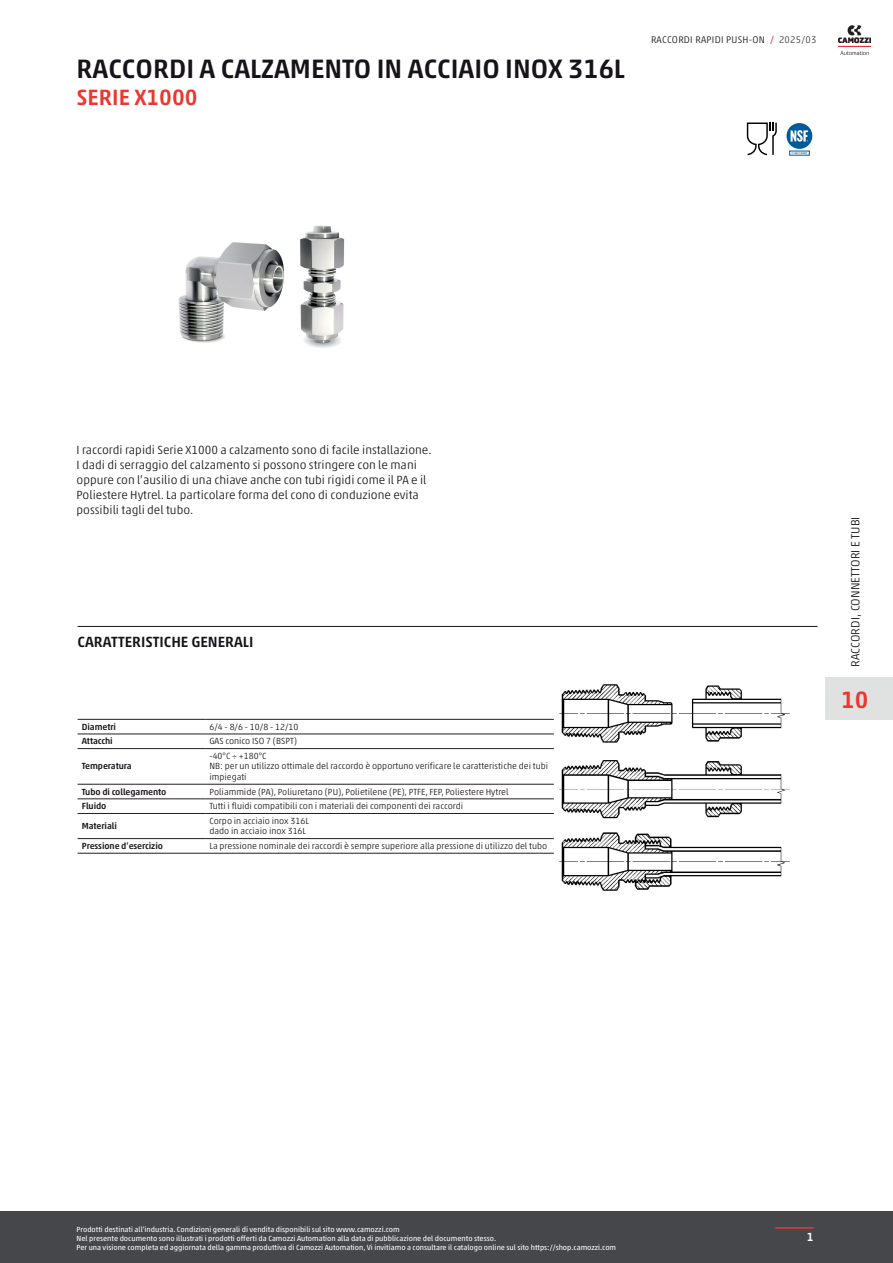
<style>
.page{position:relative;width:893px;height:1263px;background:#fff}
.page>*{position:absolute;margin:0;border:0;box-sizing:border-box;transform-origin:0 0}
.TITOLO_Home{font:500 27px "Akko W1 G";color:#171419}
.Num_catalogo_no_lingua{font:500 24px "Akko W1 G";color:#ee352f}
.SOTTOTITOLO_Home{font:500 22.5px "Akko W1 G";color:#ee352f}
.Titolo_SEZIONE{font:500 15px "Akko W1 G";color:#171419}
.Descrizione_prodotto{font:300 12px/15px "Akko W1 G";color:#171419}
.NOME_CATALOGO{font:300 12px "Akko W1 G";color:#171419}
.t1{font:500 12px "Akko W1 G";color:#fff}
.Edizione_catalogo{font:300 9.75px "Akko W1 G";letter-spacing:.025em;color:#171419}
.Testi_tabella_general_data{font:300 9px/10.5px "Akko W1 G";color:#171419}
.Titoli_tabella_general_data{font:500 9px "Akko W1 G";letter-spacing:-.01em;color:#171419}
.footNotes{font:7.5px/9px "Akko W1 G";color:#fff}
.s1{font-weight:400;color:#ee352f}
.s2{color:#383b3f}
</style>
<div class="page">
<hr style="left:78px;top:626px;width:739px;height:1px;background:#171419">
<svg style="left:78px;top:733px;width:476px;height:120px"></svg>
<hr style="left:205px;top:719px;width:349px;height:1px;background:#231f20">
<hr style="left:205px;top:734px;width:349px;height:1px;background:#231f20">
<hr style="left:205px;top:748px;width:349px;height:1px;background:#231f20">
<hr style="left:205px;top:784px;width:349px;height:1px;background:#231f20">
<hr style="left:205px;top:798px;width:349px;height:1px;background:#231f20">
<hr style="left:205px;top:813px;width:349px;height:1px;background:#231f20">
<hr style="left:205px;top:838px;width:349px;height:1px;background:#231f20">
<hr style="left:205px;top:853px;width:349px;height:1px;background:#231f20">
<hr style="left:78px;top:719px;width:127px;height:1px;background:#231f20">
<hr style="left:78px;top:734px;width:127px;height:1px;background:#231f20">
<hr style="left:78px;top:748px;width:127px;height:1px;background:#231f20">
<hr style="left:78px;top:784px;width:127px;height:1px;background:#231f20">
<hr style="left:78px;top:798px;width:127px;height:1px;background:#231f20">
<hr style="left:78px;top:813px;width:127px;height:1px;background:#231f20">
<hr style="left:78px;top:838px;width:127px;height:1px;background:#231f20">
<hr style="left:78px;top:853px;width:127px;height:1px;background:#231f20">
<img style="left:560px;top:684px;width:229px;height:206px">
<img style="left:178px;top:225px;width:167px;height:123px">
<svg style="left:747px;top:123px;width:30px;height:32px"></svg>
<div style="left:786px;top:123px;width:26px;height:26px;background:#005a9c;border-radius:50%"></div>
<svg style="left:791px;top:130px;width:17px;height:12px"></svg>
<svg style="left:791px;top:152px;width:16px;height:2px"></svg>
<div style="left:0;top:1211px;width:893px;height:52px;background:#46474a"></div>
<hr style="left:775px;top:1227px;width:39px;height:1px;background:#ee352f">
<img style="left:839px;top:25px;width:32px;height:30px">
<div style="left:825px;top:677px;width:59px;height:43px;background:#e0e2e1"></div>
<div style="left:884px;top:677px;width:9px;height:43px;background:#e0e2e1"></div>
<p class="TITOLO_Home" style="left:77px;top:49px;width:550px">RACCORDI A CALZAMENTO IN ACCIAIO INOX 316L</p>
<p class="SOTTOTITOLO_Home" style="left:77px;top:81px;width:122px">SERIE X1000</p>
<p class="Edizione_catalogo" style="left:651px;top:32px;width:167px">RACCORDI RAPIDI PUSH-ON <span class="s1">/</span> <span class="s2">2025/03</span></p>
<p class="Descrizione_prodotto" style="left:77px;top:442px;width:357px">I raccordi rapidi Serie X1000 a calzamento sono di facile installazione.<br>I dadi di serraggio del calzamento si possono stringere con le mani oppure con l’ausilio di una chiave anche con tubi rigidi come il PA e il Poliestere Hytrel. La particolare forma del cono di conduzione evita possibili tagli del tubo.</p>
<p class="Titolo_SEZIONE" style="left:78px;top:631px;width:177px">CARATTERISTICHE GENERALI</p>
<p class="Titoli_tabella_general_data" style="left:82px;top:720px;width:36px">Diametri</p>
<p class="Testi_tabella_general_data" style="left:209px;top:721px;width:91px">6/4 - 8/6 - 10/8 - 12/10</p>
<p class="Titoli_tabella_general_data" style="left:82px;top:735px;width:32px">Attacchi</p>
<p class="Testi_tabella_general_data" style="left:209px;top:735px;width:89px">GAS conico ISO 7 (BSPT)</p>
<p class="Titoli_tabella_general_data" style="left:82px;top:760px;width:51px">Temperatura</p>
<p class="Testi_tabella_general_data" style="left:209px;top:750px;width:340px">-40°C ÷ +180°C<br>NB: per un utilizzo ottimale del raccordo è opportuno verificare le caratteristiche dei tubi impiegati</p>
<p class="Titoli_tabella_general_data" style="left:82px;top:785px;width:86px">Tubo di collegamento</p>
<p class="Testi_tabella_general_data" style="left:209px;top:786px;width:301px">Poliammide (PA), Poliuretano (PU), Polietilene (PE), PTFE, FEP, Poliestere Hytrel</p>
<p class="Titoli_tabella_general_data" style="left:82px;top:799px;width:26px">Fluido</p>
<p class="Testi_tabella_general_data" style="left:209px;top:800px;width:255px">Tutti i fluidi compatibili con i materiali dei componenti dei raccordi</p>
<p class="Titoli_tabella_general_data" style="left:82px;top:819px;width:37px">Materiali</p>
<p class="Testi_tabella_general_data" style="left:209px;top:815px;width:101px">Corpo in acciaio inox 316L dado in acciaio inox 316L</p>
<p class="Titoli_tabella_general_data" style="left:82px;top:839px;width:83px">Pressione d’esercizio</p>
<p class="Testi_tabella_general_data" style="left:209px;top:840px;width:339px">La pressione nominale dei raccordi è sempre superiore alla pressione di utilizzo del tubo</p>
<p class="NOME_CATALOGO" style="left:847px;top:667px;width:152px;rotate:-90deg">RACCORDI, CONNETTORI E TUBI</p>
<p class="Num_catalogo_no_lingua" style="left:841px;top:682px;width:29px">10</p>
<p class="footNotes" style="left:77px;top:1225px;width:541px">Prodotti destinati all’industria. Condizioni generali di vendita disponibili sul sito www.camozzi.com<br>Nel presente documento sono illustrati i prodotti offerti da Camozzi Automation alla data di pubblicazione del documento stesso.<br>Per una visione completa ed aggiornata della gamma produttiva di Camozzi Automation, Vi invitiamo a consultare il catalogo online sul sito https://shop.camozzi.com</p>
<h3 class="t1" style="left:807px;top:1228px;width:8px">1</h3>
</div>
